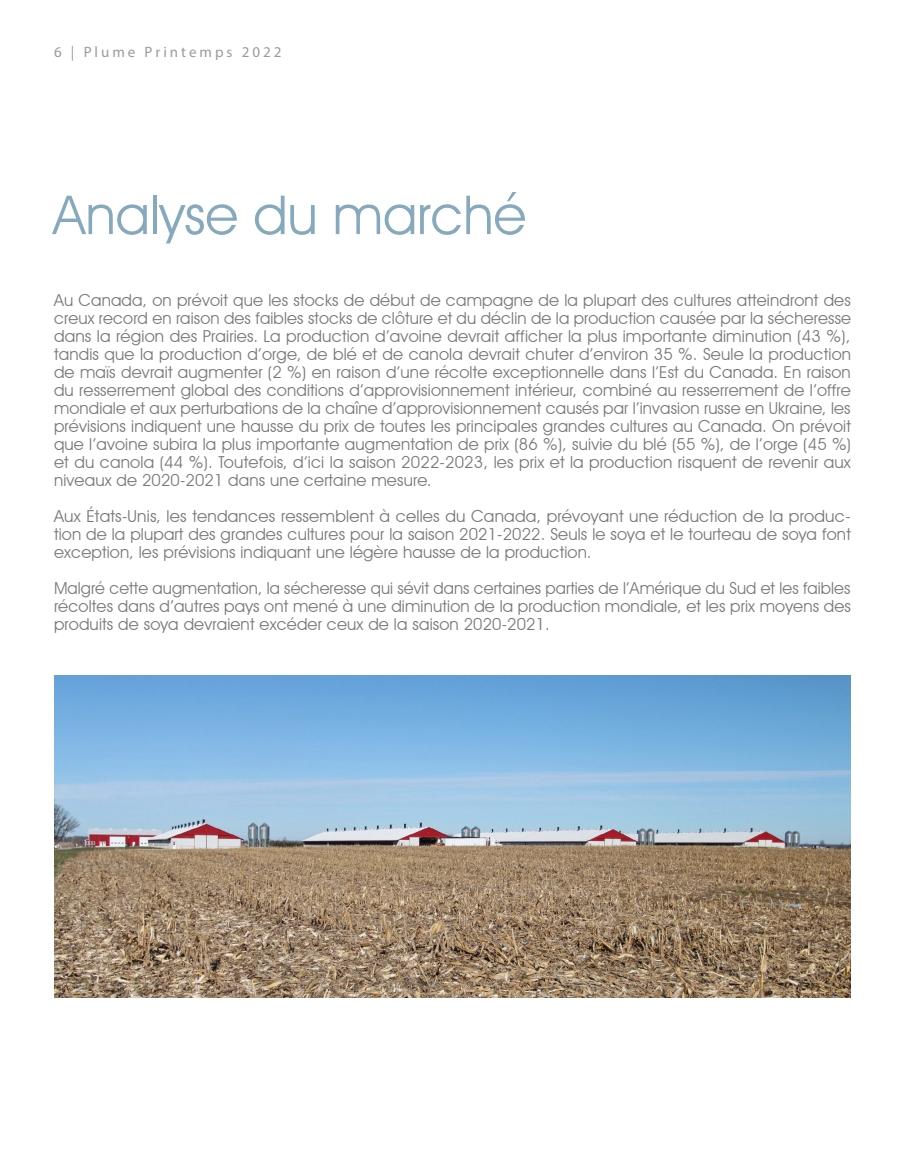
<style>
.page{position:relative;width:905px;height:1175px;background:#fff}
.page>*{position:absolute;margin:0;border:0;box-sizing:border-box;transform-origin:0 0}
.t1{font:54px "Avant Garde IT Cby BT";color:#6894ad}
.t2{font:16.5px/18px "Avant Garde IT Cby BT";letter-spacing:.01em;color:#77797c;text-align:justify}
.t3{font:15px "Myriad Pro";letter-spacing:.2em;color:#999b9c}
</style>
<div class="page">
<img style="left:54px;top:676px;width:796px;height:322px">
<p class="t3" style="left:54px;top:43px;width:229px">6 | Plume Printemps 2022</p>
<h1 class="t1" style="left:53px;top:182px;width:474px">Analyse du marché</h1>
<p class="t2" style="left:54px;top:291px;width:798px">Au Canada, on prévoit que les stocks de début de campagne de la plupart des cultures atteindront des creux record en raison des faibles stocks de clôture et du déclin de la production causée par la sécheresse dans la région des Prairies. La production d’avoine devrait afficher la plus importante diminution (43 %), tandis que la production d’orge, de blé et de canola devrait chuter d’environ 35 %. Seule la production de maïs devrait augmenter (2 %) en raison d’une récolte exceptionnelle dans l’Est du Canada. En raison du resserrement global des conditions d’approvisionnement intérieur, combiné au resserrement de l’offre mondiale et aux perturbations de la chaîne d’approvisionnement causés par l’invasion russe en Ukraine, les prévisions indiquent une hausse du prix de toutes les principales grandes cultures au Canada. On prévoit que l’avoine subira la plus importante augmentation de prix (86 %), suivie du blé (55 %), de l’orge (45 %) et du canola (44 %). Toutefois, d’ici la saison 2022-2023, les prix et la production risquent de revenir aux niveaux de 2020-2021 dans une certaine mesure.</p>
<p class="t2" style="left:54px;top:507px;width:798px">Aux États-Unis, les tendances ressemblent à celles du Canada, prévoyant une réduction de la produc&shy;tion de la plupart des grandes cultures pour la saison 2021-2022. Seuls le soya et le tourteau de soya font exception, les prévisions indiquant une légère hausse de la production.</p>
<p class="t2" style="left:54px;top:579px;width:798px">Malgré cette augmentation, la sécheresse qui sévit dans certaines parties de l’Amérique du Sud et les faibles récoltes dans d’autres pays ont mené à une diminution de la production mondiale, et les prix moyens des produits de soya devraient excéder ceux de la saison 2020-2021.</p>
</div>
